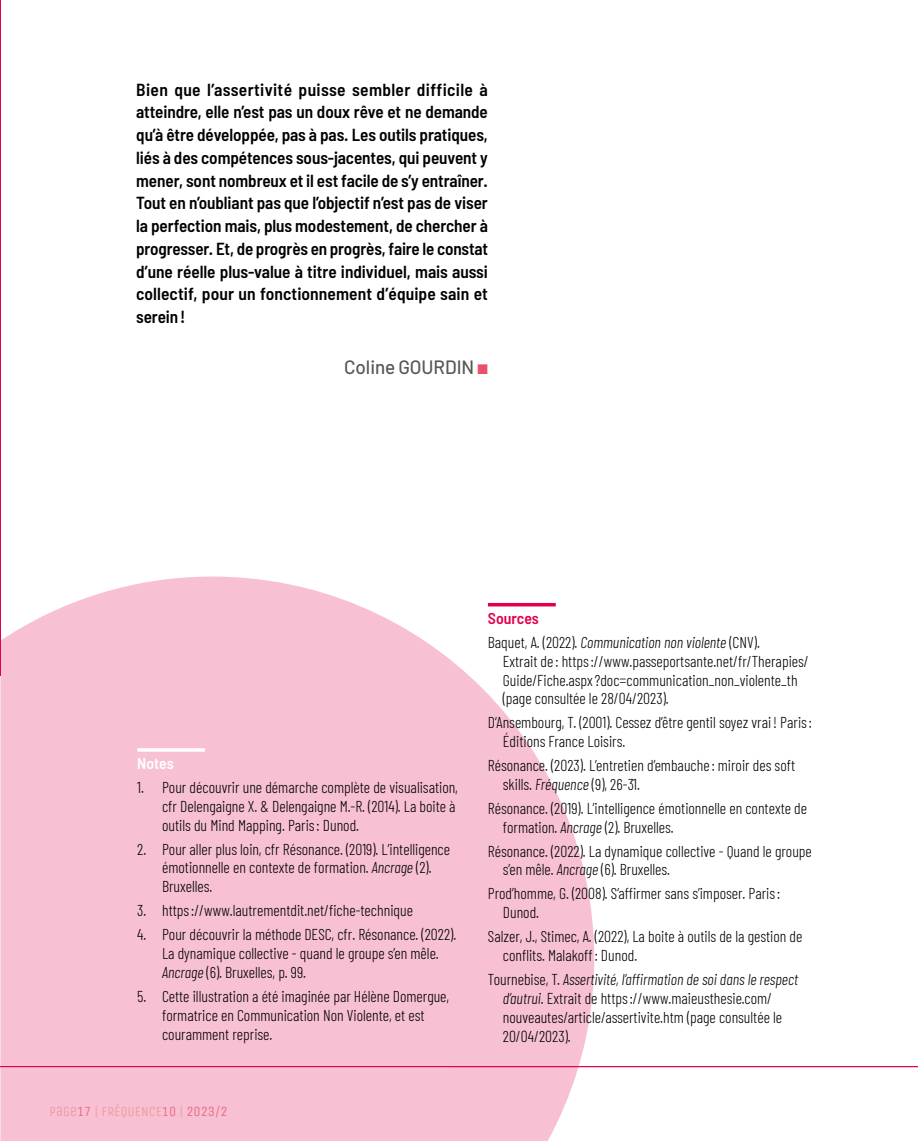
<style>
.page{position:relative;width:918px;height:1141px;background:#fff}
.page>*{position:absolute;margin:0;border:0;box-sizing:border-box;transform-origin:0 0}
.t1{font:500 19.25px "Barlow";letter-spacing:-.005em;color:#575756}
.t2{font:600 semi-condensed 17.5px/22.8px "Barlow";letter-spacing:.005em;color:#000;text-align:justify}
.t3{font:300 15.75px/18.9px "Barlow Condensed";color:#000}
.t4{font:600 semi-condensed 15.75px "Barlow";color:#e2004f}
.t5{font:600 semi-condensed 15.75px "Barlow";letter-spacing:-.005em;color:#fff}
.t6{font:14px "Unica One";color:#f19ba1}
.s1{color:#e8516b}
.s2{font-style:italic}
.s3{color:#eb6b7d}
</style>
<div class="page">
<svg style="left:0;top:577px;width:594px;height:564px;background:#f7c7d7"></svg>
<hr style="left:488px;top:603px;width:68px;height:3px;background:#e2004f">
<hr style="left:137px;top:748px;width:68px;height:4px;background:#fdf3f6">
<hr style="left:0;top:1066px;width:918px;height:1px;background:#e2004f">
<hr style="left:0;top:0;width:1px;height:676px;background:#e2004f">
<p class="t2" style="left:136px;top:78px;width:353px">Bien que l’assertivité puisse sembler difficile à atteindre, elle n’est pas un doux rêve et ne demande qu’à être développée, pas à pas. Les outils pratiques, liés à des compétences sous-jacentes, qui peuvent y mener, sont nombreux et il est facile de s’y entraîner.<br>Tout en n’oubliant pas que l’objectif n’est pas de viser la perfection mais, plus modestement, de chercher à progresser. Et, de progrès en progrès, faire le constat d’une réelle plus-value à titre individuel, mais aussi collectif, pour un fonctionnement d’équipe sain et serein!</p>
<p class="t1" style="left:344px;top:353px;width:145px">Coline GOURDIN <span class="s1">■</span></p>
<p class="t5" style="left:137px;top:754px;width:38px">Notes</p>
<p class="t3" style="left:162px;top:777px;width:297px;text-indent:-25px">1. Pour découvrir une démarche complète de visualisation, cfr Delengaigne X. &amp; Delengaigne M.-R. (2014). La boite à outils du Mind Mapping. Paris: Dunod.</p>
<p class="t3" style="left:162px;top:838px;width:289px;text-indent:-25px">2. Pour aller plus loin, cfr Résonance. (2019). L’intelligence émotionnelle en contexte de formation. <span class="s2">Ancrage</span> (2).<br>Bruxelles.</p>
<p class="t3" style="left:137px;top:900px;width:277px">3. https://www.lautrementdit.net/fiche-technique</p>
<p class="t3" style="left:162px;top:924px;width:296px;text-indent:-25px">4. Pour découvrir la méthode DESC, cfr. Résonance. (2022).<br>La dynamique collective - quand le groupe s’en mêle.<br><span class="s2">Ancrage</span> (6). Bruxelles, p. 99.</p>
<p class="t3" style="left:162px;top:985px;width:288px;text-indent:-25px">5. Cette illustration a été imaginée par Hélène Domergue, formatrice en Communication Non Violente, et est couramment reprise.</p>
<p class="t6" style="left:50px;top:1103px;width:179px">page<span class="s3">17</span> | FRÉQUENCE<span class="s3">10</span> | <span class="s3">2023/2</span></p>
<p class="t4" style="left:488px;top:608px;width:53px">Sources</p>
<p class="t3" style="left:503px;top:631px;width:307px;text-indent:-15px">Baquet, A. (2022). <span class="s2">Communication non violente</span> (CNV).<br>Extrait de : https://www.passeportsante.net/fr/Therapies/ Guide/Fiche.aspx?doc=communication_non_violente_th (page consultée le 28/04/2023).</p>
<p class="t3" style="left:503px;top:712px;width:311px;text-indent:-15px">D‘Ansembourg, T. (2001). Cessez d’être gentil soyez vrai ! Paris:<br>Éditions France Loisirs.</p>
<p class="t3" style="left:503px;top:755px;width:294px;text-indent:-15px">Résonance. (2023). L’entretien d’embauche : miroir des soft skills. <span class="s2">Fréquence</span> (9), 26-31.</p>
<p class="t3" style="left:503px;top:798px;width:306px;text-indent:-15px">Résonance. (2019). L’intelligence émotionnelle en contexte de formation. <span class="s2">Ancrage</span> (2). Bruxelles.</p>
<p class="t3" style="left:503px;top:840px;width:310px;text-indent:-15px">Résonance. (2022). La dynamique collective - Quand le groupe s’en mêle. <span class="s2">Ancrage</span> (6). Bruxelles.</p>
<p class="t3" style="left:503px;top:883px;width:279px;text-indent:-15px">Prod’homme, G. (2008). S’affirmer sans s’imposer. Paris:<br>Dunod.</p>
<p class="t3" style="left:503px;top:926px;width:301px;text-indent:-15px">Salzer, J., Stimec, A. (2022), La boite à outils de la gestion de conflits. Malakoff: Dunod.</p>
<p class="t3" style="left:503px;top:969px;width:297px;text-indent:-15px">Tournebise, T. <span class="s2">Assertivité, l’affirmation de soi dans le respect d’autrui</span>. Extrait de https://www.maieusthesie.com/ nouveautes/article/assertivite.htm (page consultée le 20/04/2023).</p>
</div>
